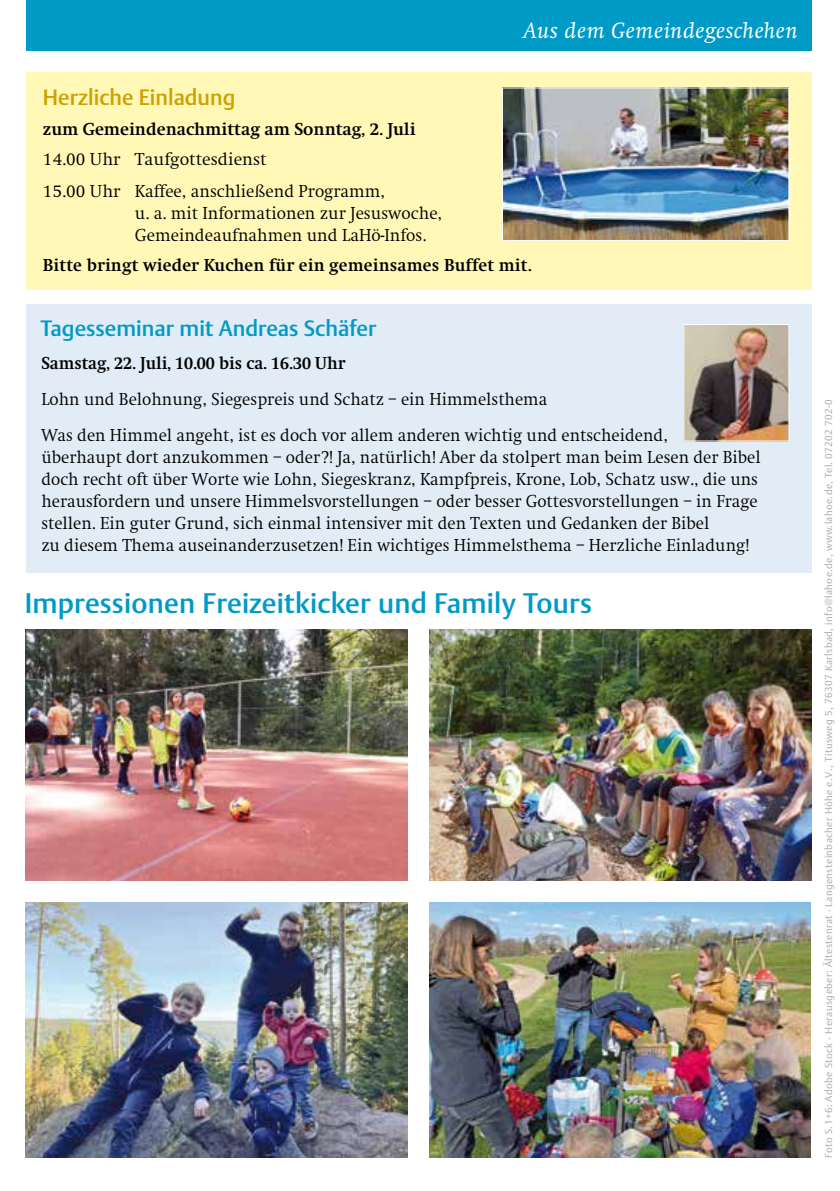
<style>
.page{position:relative;width:840px;height:1191px;background:#fff}
.page>*{position:absolute;margin:0;border:0;box-sizing:border-box;transform-origin:0 0}
.t1{font:500 28px "DTL Argo TOT";letter-spacing:.005em;color:#009ac6}
.t2{font:italic 23px "Swift EF";letter-spacing:.025em;color:#fff}
.t3{font:500 22px "DTL Argo TOT";color:#009ac6}
.t4{font:500 22px "DTL Argo TOT";color:#cea100}
.t5{font:300 18px/22px "Swift EF";color:#000;scale:.95 1}
.t6{font:700 18px "Swift EF";color:#000}
.t7{font:300 18px/22px "Swift EF";color:#000;scale:.96 1}
.t8{font:300 18px/32px "Swift EF";color:#000}
.t9{font:700 18px "Swift EF";color:#000;scale:.95 1}
.t10{font:10px "DTL Argo TOT";letter-spacing:.04em;color:#b1b3b4}
</style>
<div class="page">
<div style="left:26px;top:0;width:784px;height:51px;background:#009ac6"></div>
<img style="left:26px;top:629px;width:381px;height:251px">
<img style="left:429px;top:629px;width:382px;height:251px">
<img style="left:26px;top:903px;width:381px;height:254px">
<img style="left:429px;top:903px;width:381px;height:254px">
<div style="left:26px;top:72px;width:785px;height:218px;background:#fff8b6"></div>
<img style="left:503px;top:89px;width:284px;height:150px">
<div style="left:501px;top:87px;width:288px;height:154px;border:1px solid #fff"></div>
<div style="left:26px;top:305px;width:784px;height:268px;background:#e2ecf6"></div>
<img style="left:685px;top:326px;width:102px;height:113px">
<div style="left:683px;top:324px;width:106px;height:117px;border:1px solid #fff"></div>
<p class="t2" style="left:523px;top:18px;width:276px">Aus dem Gemeindegeschehen</p>
<p class="t4" style="left:43px;top:84px;width:194px">Herzliche Einladung</p>
<p class="t6" style="left:43px;top:120px;width:374px">zum Gemeindenachmittag am Sonntag, 2. Juli</p>
<p class="t8" style="left:43px;top:144px;width:343px">14.00 Uhr Taufgottesdienst<br>15.00 Uhr Kaffee, anschließend Programm,</p>
<p class="t7" style="left:135px;top:203px;width:321px">u. a. mit Informationen zur Jesuswoche,<br>Gemeindeaufnahmen und LaHö-Infos.</p>
<p class="t6" style="left:43px;top:256px;width:490px">Bitte bringt wieder Kuchen für ein gemeinsames Buffet mit.</p>
<p class="t3" style="left:40px;top:315px;width:337px">Tagesseminar mit Andreas Schäfer</p>
<p class="t9" style="left:41px;top:353px;width:321px">Samstag, 22. Juli, 10.00 bis ca. 16.30 Uhr</p>
<p class="t5" style="left:41px;top:381px;width:660px;line-height:36px">Lohn und Belohnung, Siegespreis und Schatz – ein Himmelsthema<br>Was den Himmel angeht, ist es doch vor allem anderen wichtig und entscheidend,</p>
<p class="t5" style="left:41px;top:446px;width:758px">überhaupt dort anzukommen – oder?! Ja, natürlich! Aber da stolpert man beim Lesen der Bibel doch recht oft über Worte wie Lohn, Siegeskranz, Kampfpreis, Krone, Lob, Schatz usw., die uns herausfordern und unsere Himmelsvorstellungen – oder besser Gottesvorstellungen – in Frage stellen. Ein guter Grund, sich einmal intensiver mit den Texten und Gedanken der Bibel<br>zu diesem Thema auseinanderzusetzen! Ein wichtiges Himmelsthema – Herzliche Einladung!</p>
<h1 class="t1" style="left:25px;top:586px;width:568px">Impressionen Freizeitkicker und Family Tours</h1>
<p class="t10" style="left:822px;top:1158px;width:760px;rotate:-90deg">Foto S.1+6: Adobe Stock · Herausgeber: Ältestenrat · Langensteinbacher Höhe e.V., Titusweg 5, 76307 Karlsbad, info@lahoe.de, www.lahoe.de, Tel. 07202 702-0</p>
</div>
